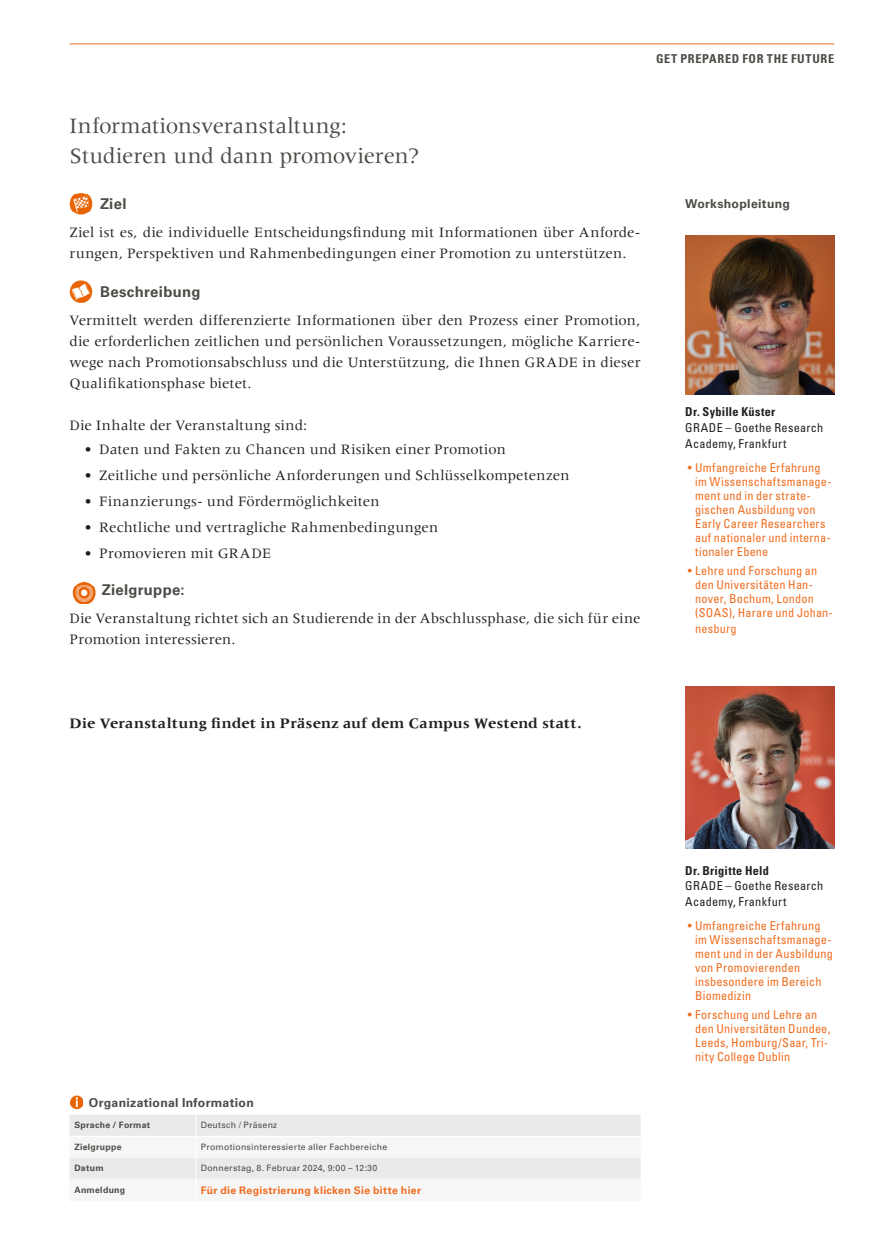
<style>
.page{position:relative;width:869px;height:1241px;background:#fff}
.page>*{position:absolute;margin:0;border:0;box-sizing:border-box;transform-origin:0 0}
.Kurse{font:22.75px "Meridien LT Std";letter-spacing:-.005em;color:#4c4b46}
.mengentext{font:14.88px/21px "Meridien LT Std";letter-spacing:.01em;color:#231f20}
.mengentext-2{font:700 14.88px "Meridien";letter-spacing:.01em;color:#231f20}
.Objective_Description{font:700 14.88px "Univers LT Std";letter-spacing:.02em;color:#4c4b46}
.mengentext-3{font:700 14.88px "Univers LT Std";letter-spacing:.02em;color:#4c4b46}
.t1{font:condensed 12.25px/14px "Univers LT Std";letter-spacing:.02em;color:#ef6d20}
.Trainer_Name{font:condensed 12.25px/15.8px "Univers LT Std";letter-spacing:.025em;color:#231f20}
.Tabelle_Headline{font:700 12.25px "Univers LT Std";letter-spacing:.025em;color:#4c4b46}
.Kopf_links_Einstufung{font:700 condensed 12.25px "Univers LT Std";letter-spacing:.05em;color:#4c4b46}
.Headlines__Trainer{font:700 12.25px "Univers LT Std";letter-spacing:.025em;color:#4c4b46}
.Tabelle_Mengentext{font:700 10.5px "Univers LT Std";letter-spacing:.03em;color:#ef6d20}
.Tabelle_Mengentext-2{font:8.75px "Univers LT Std";letter-spacing:.03em;color:#4c4b46}
.Tabelle_Bold{font:700 8.75px "Univers LT Std";letter-spacing:.03em;color:#4c4b46}
.s1{font-weight:700}
</style>
<div class="page">
<hr style="left:69px;top:43px;width:764px;height:1px;background:#ef6d20">
<img style="left:69px;top:192px;width:24px;height:23px">
<img style="left:69px;top:280px;width:24px;height:23px">
<img style="left:72px;top:581px;width:24px;height:23px">
<img style="left:685px;top:235px;width:148px;height:159px">
<img style="left:685px;top:686px;width:148px;height:162px">
<img style="left:70px;top:1095px;width:13px;height:13px">
<svg style="left:69px;top:1115px;width:571px;height:64px"></svg>
<hr style="left:69px;top:1135px;width:127px;height:1px;background:#fff">
<p class="Kopf_links_Einstufung" style="left:655px;top:52px;width:180px">GET PREPARED FOR THE FUTURE</p>
<p class="Kurse" style="left:69px;top:113px;width:279px">Informationsveranstaltung:</p>
<p class="Kurse" style="left:69px;top:143px;width:351px">Studieren und dann promovieren?</p>
<p class="Objective_Description" style="left:100px;top:195px;width:28px">Ziel</p>
<p class="mengentext" style="left:69px;top:222px;width:572px">Ziel ist es, die individuelle Entscheidungsfindung mit Informationen über Anforde&shy;rungen, Perspektiven und Rahmenbedingungen einer Promotion zu unterstützen.</p>
<p class="Objective_Description" style="left:100px;top:283px;width:102px">Beschreibung</p>
<p class="mengentext" style="left:69px;top:310px;width:572px;text-align:justify">Vermittelt werden differenzierte Informationen über den Prozess einer Promotion, die erforderlichen zeitlichen und persönlichen Voraussetzungen, mögliche Karriere&shy;wege nach Promotionsabschluss und die Unterstützung, die Ihnen GRADE in dieser Qualifikationsphase bietet.</p>
<p class="mengentext" style="left:69px;top:415px;width:239px">Die Inhalte der Veranstaltung sind:</p>
<p class="mengentext" style="left:84px;top:438px;width:423px">• Daten und Fakten zu Chancen und Risiken einer Promotion</p>
<p class="mengentext" style="left:84px;top:464px;width:486px">• Zeitliche und persönliche Anforderungen und Schlüsselkompetenzen</p>
<p class="mengentext" style="left:84px;top:490px;width:296px">• Finanzierungs- und Fördermöglichkeiten</p>
<p class="mengentext" style="left:84px;top:516px;width:355px">• Rechtliche und vertragliche Rahmenbedingungen</p>
<p class="mengentext" style="left:84px;top:542px;width:188px">• Promovieren mit GRADE</p>
<p class="mengentext-3" style="left:102px;top:581px;width:84px">Zielgruppe:</p>
<p class="mengentext" style="left:69px;top:607px;width:572px">Die Veranstaltung richtet sich an Studierende in der Abschlussphase, die sich für eine<br>Promotion interessieren.</p>
<p class="Headlines__Trainer" style="left:685px;top:197px;width:106px">Workshopleitung</p>
<p class="Trainer_Name" style="left:685px;top:404px;width:139px"><span class="s1">Dr. Sybille Küster<br></span>GRADE – Goethe Research<br>Academy, Frankfurt</p>
<p class="t1" style="left:694px;top:460px;width:138px;text-indent:-7px">• Umfangreiche Erfahrung im Wissenschaftsmanage&shy;ment und in der strate&shy;gischen Ausbildung von<br>Early Career Researchers auf nationaler und interna&shy;tionaler Ebene</p>
<p class="t1" style="left:694px;top:563px;width:139px;text-indent:-7px">• Lehre und Forschung an den Universitäten Han&shy;nover, Bochum, London (SOAS), Harare und Johan-</p>
<p class="t1" style="left:694px;top:621px;width:43px">nesburg</p>
<p class="mengentext-2" style="left:69px;top:714px;width:513px">Die Veranstaltung findet in Präsenz auf dem Campus Westend statt.</p>
<p class="Tabelle_Headline" style="left:89px;top:1095px;width:166px">Organizational Information</p>
<p class="Tabelle_Bold" style="left:74px;top:1120px;width:77px">Sprache / Format</p>
<p class="Tabelle_Mengentext-2" style="left:201px;top:1119px;width:78px">Deutsch / Präsenz</p>
<p class="Tabelle_Bold" style="left:74px;top:1141px;width:49px">Zielgruppe</p>
<p class="Tabelle_Mengentext-2" style="left:201px;top:1141px;width:188px">Promotionsinteressierte aller Fachbereiche</p>
<p class="Tabelle_Bold" style="left:74px;top:1162px;width:31px">Datum</p>
<p class="Tabelle_Mengentext-2" style="left:201px;top:1162px;width:178px">Donnerstag, 8. Februar 2024, 9:00 – 12:30</p>
<p class="Tabelle_Bold" style="left:74px;top:1184px;width:52px">Anmeldung</p>
<p class="Tabelle_Mengentext" style="left:201px;top:1183px;width:222px">Für die Registrierung klicken Sie bitte hier</p>
<p class="Trainer_Name" style="left:685px;top:862px;width:139px"><span class="s1">Dr. Brigitte Held<br></span>GRADE – Goethe Research<br>Academy, Frankfurt</p>
<p class="t1" style="left:694px;top:918px;width:139px;text-indent:-7px">• Umfangreiche Erfahrung im Wissenschaftsmanage&shy;ment und in der Ausbildung von Promovierenden insbesondere im Bereich<br>Biomedizin</p>
<p class="t1" style="left:694px;top:1007px;width:137px;text-indent:-7px">• Forschung und Lehre an den Universitäten Dundee,<br>Leeds, Homburg/Saar, Tri&shy;nity College Dublin</p>
</div>
